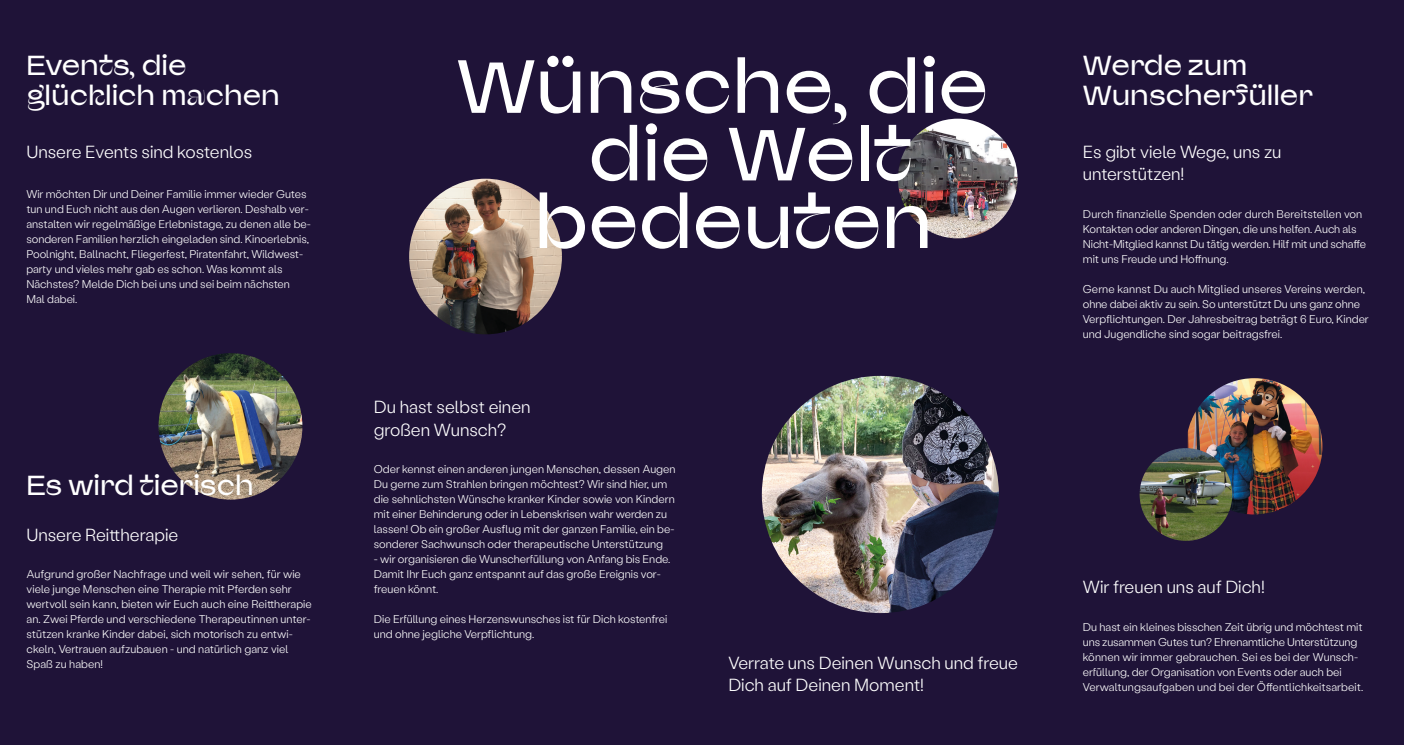
<style>
.page{position:relative;width:1404px;height:745px;background:#fff}
.page>*{position:absolute;margin:0;border:0;box-sizing:border-box;transform-origin:0 0}
.t1{font:75px "Afronaut";color:#fff}
.t2{font:27.5px/30px "Afronaut";color:#fff}
.t3{font:300 17.5px/22.5px "Stabil Grotesk";color:#fff}
.t4{font:300 11.25px/15px "Stabil Grotesk";color:#fff}
</style>
<div class="page">
<div style="left:347px;top:0;width:355px;height:744px;background:#1f1338"></div>
<div style="left:702px;top:0;width:354px;height:744px;background:#1f1338"></div>
<div style="left:0;top:0;width:347px;height:744px;background:#1f1338"></div>
<div style="left:1056px;top:0;width:347px;height:744px;background:#1f1338"></div>
<img style="left:409px;top:178px;width:153px;height:156px">
<img style="left:897px;top:119px;width:120px;height:119px;border-radius:60px">
<img style="left:761px;top:375px;width:237px;height:237px;border-radius:118px">
<img style="left:158px;top:353px;width:144px;height:146px">
<img style="left:1187px;top:378px;width:135px;height:136px">
<img style="left:1139px;top:448px;width:93px;height:92px;border-radius:46px">
<h2 class="t2" style="left:26px;top:49px;width:255px">Events, die glücklich machen</h2>
<h3 class="t3" style="left:26px;top:140px;width:227px">Unsere Events sind kostenlos</h3>
<p class="t4" style="left:26px;top:186px;width:286px">Wir möchten Dir und Deiner Familie immer wieder Gutes tun und Euch nicht aus den Augen verlieren. Deshalb ver&shy;anstalten wir regelmäßige Erlebnistage, zu denen alle be&shy;sonderen Familien herzlich eingeladen sind. Kinoerlebnis, Poolnight, Ballnacht, Fliegerfest, Piratenfahrt, Wildwest&shy;party und vieles mehr gab es schon. Was kommt als Nächstes? Melde Dich bei uns und sei beim nächsten Mal dabei.</p>
<h2 class="t2" style="left:26px;top:469px;width:229px">Es wird tierisch</h2>
<h3 class="t3" style="left:26px;top:522px;width:153px">Unsere Reittherapie</h3>
<p class="t4" style="left:27px;top:566px;width:287px">Aufgrund großer Nachfrage und weil wir sehen, für wie viele junge Menschen eine Therapie mit Pferden sehr wertvoll sein kann, bieten wir Euch auch eine Reittherapie an. Zwei Pferde und verschiedene Therapeutinnen unter&shy;stützen kranke Kinder dabei, sich motorisch zu entwi&shy;ckeln, Vertrauen aufzubauen - und natürlich ganz viel Spaß zu haben!</p>
<h1 class="t1" style="left:456px;top:38px;width:533px">Wünsche, die</h1>
<h1 class="t1" style="left:588px;top:106px;width:325px">die Welt</h1>
<h1 class="t1" style="left:534px;top:173px;width:400px">bedeuten</h1>
<h3 class="t3" style="left:374px;top:395px;width:158px">Du hast selbst einen großen Wunsch?</h3>
<p class="t4" style="left:374px;top:461px;width:303px">Oder kennst einen anderen jungen Menschen, dessen Augen Du gerne zum Strahlen bringen möchtest? Wir sind hier, um die sehnlichsten Wünsche kranker Kinder sowie von Kindern mit einer Behinderung oder in Lebenskrisen wahr werden zu lassen! Ob ein großer Ausflug mit der ganzen Familie, ein be&shy;sonderer Sachwunsch oder therapeutische Unterstützung</p>
<p class="t4" style="left:374px;top:551px;width:298px">- wir organisieren die Wunscherfüllung von Anfang bis Ende.<br>Damit Ihr Euch ganz entspannt auf das große Ereignis vor&shy;freuen könnt.</p>
<p class="t4" style="left:374px;top:611px;width:295px">Die Erfüllung eines Herzenswunsches ist für Dich kostenfrei und ohne jegliche Verpflichtung.</p>
<h3 class="t3" style="left:728px;top:650px;width:291px">Verrate uns Deinen Wunsch und freue<br>Dich auf Deinen Moment!</h3>
<h2 class="t2" style="left:1082px;top:49px;width:231px">Werde zum<br>Wunscherfüller</h2>
<h3 class="t3" style="left:1082px;top:140px;width:200px">Es gibt viele Wege, uns zu unterstützen!</h3>
<p class="t4" style="left:1082px;top:206px;width:284px">Durch finanzielle Spenden oder durch Bereitstellen von Kontakten oder anderen Dingen, die uns helfen. Auch als Nicht-Mitglied kannst Du tätig werden. Hilf mit und schaffe mit uns Freude und Hoffnung.</p>
<p class="t4" style="left:1082px;top:281px;width:287px">Gerne kannst Du auch Mitglied unseres Vereins werden, ohne dabei aktiv zu sein. So unterstützt Du uns ganz ohne Verpflichtungen. Der Jahresbeitrag beträgt 6 Euro, Kinder und Jugendliche sind sogar beitragsfrei.</p>
<h3 class="t3" style="left:1082px;top:575px;width:183px">Wir freuen uns auf Dich!</h3>
<p class="t4" style="left:1082px;top:618px;width:282px">Du hast ein kleines bisschen Zeit übrig und möchtest mit uns zusammen Gutes tun? Ehrenamtliche Unterstützung können wir immer gebrauchen. Sei es bei der Wunsch&shy;erfüllung, der Organisation von Events oder auch bei Verwaltungsaufgaben und bei der Öffentlichkeitsarbeit.</p>
</div>
